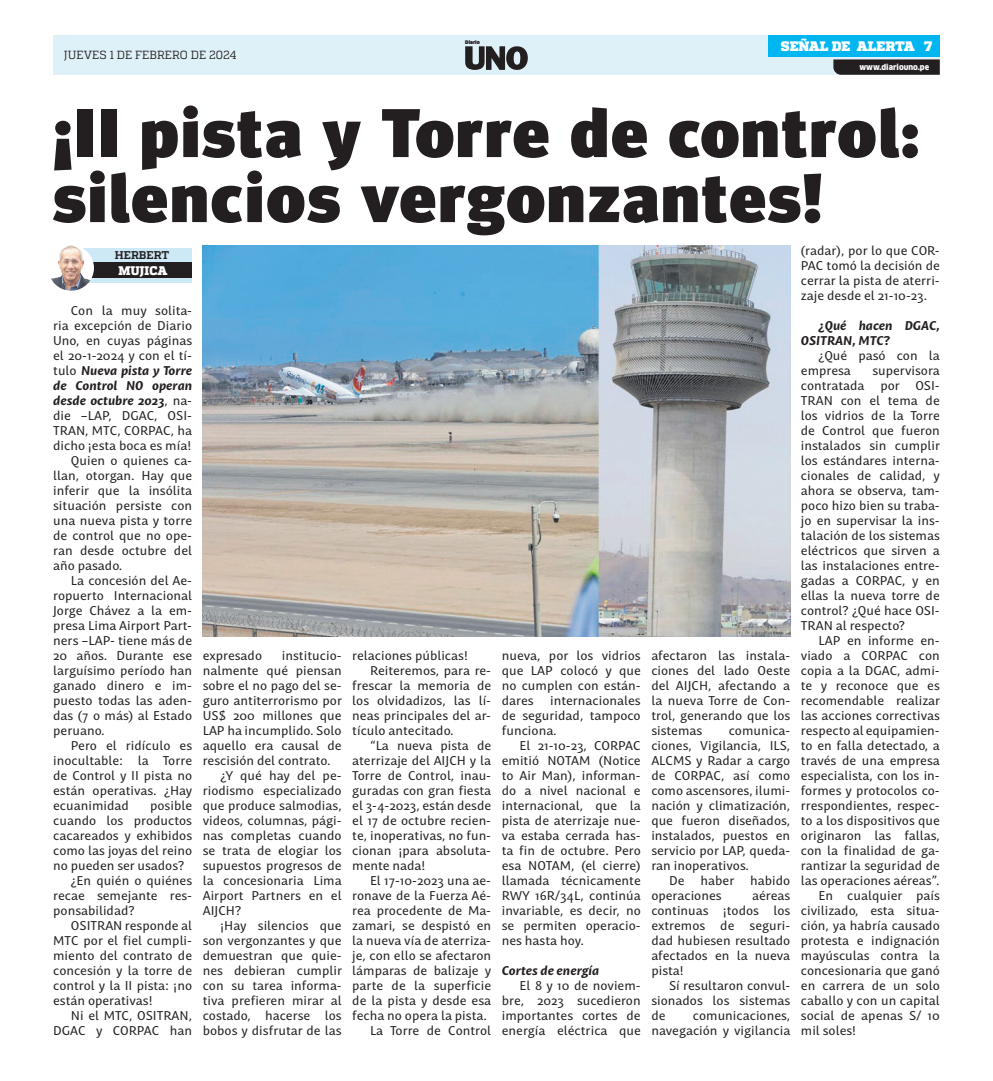
<style>
.page{position:relative;width:993px;height:1081px;background:#fff}
.page>*{position:absolute;margin:0;border:0;box-sizing:border-box;transform-origin:0 0}
.t1{font:900 68.75px/65px "Meta Head OT";letter-spacing:.03em;color:#231f20;scale:1.06 1}
.t2{font:900 13.75px "Quadon";color:#fff}
.t3{font:12.5px/15px "Mastro Sans";color:#231f20;text-align:justify}
.t4{font:italic 700 12.5px/15px "Mastro Sans";color:#231f20}
.CARGO_CREDITO{font:800 12.5px "Quadon";letter-spacing:.005em;color:#fff}
.t5{font:11.75px "Quadon";color:#231f20;scale:.95 1}
.NOMBRE_CREDITO{font:700 11.25px "Quadon";color:#231f20}
.t6{font:900 7.88px "Clan Pro";color:#fff;scale:.95 1}
.t7{font:900 4.88px "Clan Pro";letter-spacing:-.01em;color:#231f20}
.s1{font-weight:700;font-style:italic}
</style>
<div class="page">
<div style="left:53px;top:35px;width:886px;height:40px;background:#dff1f8"></div>
<div style="left:767px;top:35px;width:172px;height:22px;background:#00b6f0"></div>
<svg style="left:833px;top:59px;width:106px;height:16px;background:#2d2a2b"></svg>
<svg style="left:465px;top:46px;width:62px;height:24px"></svg>
<div style="left:75px;top:249px;width:117px;height:34px;background:#cce9f5"></div>
<div style="left:87px;top:262px;width:105px;height:16px;background:#231f20"></div>
<img style="left:48px;top:245px;width:46px;height:46px;border-radius:23px">
<img style="left:203px;top:245px;width:587px;height:391px">
<p class="t5" style="left:64px;top:48px;width:183px">JUEVES 1 DE FEBRERO DE 2024</p>
<p class="t7" style="left:465px;top:40px;width:16px">Diario</p>
<p class="t2" style="left:780px;top:38px;width:135px">SEÑAL DE ALERTA</p>
<p class="t2" style="left:923px;top:38px;width:10px">7</p>
<p class="t6" style="left:859px;top:62px;width:75px">www.diariouno.pe</p>
<p class="t1" style="left:53px;top:99px;width:817px">¡II pista y Torre de control: silencios vergonzantes!</p>
<p class="CARGO_CREDITO" style="left:118px;top:263px;width:51px">MUJICA</p>
<p class="t3" style="left:800px;top:242px;width:140px">(radar), por lo que COR-PAC tomó la decisión de cerrar la pista de aterri&shy;zaje desde el 21-10-23.</p>
<p class="t4" style="left:800px;top:317px;width:140px;text-indent:18px">¿Qué hacen DGAC,<br>OSITRAN, MTC?</p>
<p class="t3" style="left:800px;top:347px;width:140px;text-indent:18px">¿Qué pasó con la empresa</p>
<p class="NOMBRE_CREDITO" style="left:115px;top:249px;width:56px">HERBERT</p>
<p class="t3" style="left:53px;top:302px;width:140px;text-indent:18px">Con la muy solita&shy;ria excepción de Diario Uno, en cuyas páginas el 20-1-2024 y con el tí&shy;tulo <span class="s1">Nueva pista y Torre de Control NO operan desde octubre 2023</span>, na&shy;die –LAP, DGAC, OSI-TRAN, MTC, CORPAC, ha dicho ¡esta boca es mía!</p>
<p class="t3" style="left:53px;top:452px;width:140px;text-indent:18px">Quien o quienes ca&shy;llan, otorgan. Hay que inferir que la insólita situación persiste con una nueva pista y torre de control que no ope&shy;ran desde octubre del año pasado.</p>
<p class="t3" style="left:53px;top:572px;width:140px;text-indent:18px">La concesión del Ae&shy;ropuerto Internacional Jorge Chávez a la em&shy;presa Lima Airport Part&shy;ners –LAP- tiene más de 20 años. Durante ese larguísimo período han ganado dinero e im&shy;puesto todas las aden&shy;das (7 o más) al Estado peruano.</p>
<p class="t3" style="left:53px;top:737px;width:140px;text-indent:18px">Pero el ridículo es inocultable: la Torre de Control y II pista no están operativas. ¿Hay ecuanimidad</p>
<p class="t3" style="left:872px;top:362px;width:69px">supervisora</p>
<p class="t3" style="left:800px;top:377px;width:65px">contratada</p>
<p class="t3" style="left:800px;top:377px;width:141px;text-indent:79px">por OSI-TRAN con el tema de los vidrios de la Torre de Control que fueron instalados sin cumplir los estándares interna&shy;cionales de calidad, y ahora se observa, tam&shy;poco hizo bien su traba&shy;jo en supervisar la ins&shy;talación de los sistemas eléctricos que sirven a las instalaciones entre&shy;gadas a CORPAC, y en ellas la nueva torre de control? ¿Qué hace OSI-TRAN al respecto?</p>
<p class="t3" style="left:800px;top:632px;width:141px;text-indent:18px">LAP en informe en&shy;viado a CORPAC con copia a la DGAC, admi&shy;te y reconoce que es recomendable realizar las acciones correctivas respecto al equipamien&shy;to en falla detectado, a través de una empresa especialista, con los in&shy;formes y protocolos co&shy;rrespondientes, respec&shy;to a los dispositivos que originaron las fallas, con la finalidad de ga&shy;rantizar la seguridad de las operaciones aéreas”.</p>
<p class="t3" style="left:800px;top:887px;width:140px;text-indent:18px">En cualquier país civilizado, esta situa&shy;ción, ya habría causado protesta e indignación mayúsculas contra la concesionaria que ganó en carrera de un solo caballo y con un capital social de apenas S/ 10 mil soles!</p>
<p class="t3" style="left:651px;top:647px;width:140px">afectaron las instala&shy;ciones del lado Oeste del AIJCH, afectando a la nueva Torre de Con&shy;trol, generando que los sistemas</p>
<p class="t3" style="left:203px;top:647px;width:61px">expresado</p>
<p class="t3" style="left:352px;top:647px;width:117px">relaciones públicas!</p>
<p class="t3" style="left:352px;top:662px;width:140px;text-indent:18px">Reiteremos, para re&shy;frescar la memoria de los olvidadizos, las lí&shy;neas principales del ar&shy;tículo antecitado.</p>
<p class="t3" style="left:352px;top:737px;width:140px;text-indent:18px">“La nueva pista de aterrizaje del AIJCH y la Torre de Control, inau&shy;guradas con gran fiesta el 3-4-2023, están desde el 17 de octubre recien&shy;te, inoperativas, no fun&shy;cionan ¡para absoluta&shy;mente nada!</p>
<p class="t3" style="left:352px;top:872px;width:141px;text-indent:18px">El 17-10-2023 una ae&shy;ronave de la Fuerza Aé&shy;rea procedente de Ma&shy;zamari, se despistó en la nueva vía de aterriza&shy;je, con ello se afectaron lámparas de balizaje y parte de la superficie de la pista y desde esa fecha no opera la pista.</p>
<p class="t3" style="left:370px;top:1022px;width:123px">La Torre de Control</p>
<p class="t3" style="left:501px;top:647px;width:140px">nueva, por los vidrios que LAP colocó y que no cumplen con están&shy;dares</p>
<p class="t3" style="left:203px;top:647px;width:141px;text-indent:79px">institucio&shy;nalmente qué piensan sobre el no pago del se&shy;guro antiterrorismo por US$ 200 millones que LAP ha incumplido. Solo aquello era causal de rescisión del contrato.</p>
<p class="t3" style="left:203px;top:767px;width:140px;text-indent:18px">¿Y qué hay del pe&shy;riodismo especializado que produce salmodias, videos, columnas, pági&shy;nas completas cuando se trata de elogiar los supuestos progresos de la concesionaria Lima Airport Partners en el AIJCH?</p>
<p class="t3" style="left:203px;top:917px;width:141px;text-indent:18px">¡Hay silencios que son vergonzantes y que demuestran que quie&shy;nes debieran cumplir con su tarea informa&shy;tiva prefieren mirar al costado, hacerse los bobos y disfrutar de las</p>
<p class="t3" style="left:501px;top:692px;width:140px;text-indent:48px">internacionales de seguridad, tampoco funciona.</p>
<p class="t3" style="left:501px;top:737px;width:140px;text-indent:18px">El 21-10-23, CORPAC emitió NOTAM (Notice to Air Man), informan&shy;do a nivel nacional e internacional, que la pista de aterrizaje nue&shy;va estaba cerrada has&shy;ta fin de octubre. Pero esa NOTAM, (el cierre) llamada técnicamente RWY 16R/34L, continúa invariable, es decir, no se permiten operacio&shy;nes hasta hoy.</p>
<p class="t4" style="left:501px;top:962px;width:99px">Cortes de energía</p>
<p class="t3" style="left:501px;top:977px;width:140px;text-indent:18px">El 8 y 10 de noviem&shy;bre, 2023 sucedieron importantes cortes de energía eléctrica que</p>
<p class="t3" style="left:651px;top:722px;width:140px;text-indent:77px">comunica&shy;ciones, Vigilancia, ILS, ALCMS y Radar a cargo de CORPAC, así como como ascensores, ilumi&shy;nación y climatización, que fueron diseñados, instalados, puestos en servicio por LAP, queda&shy;ran inoperativos.</p>
<p class="t3" style="left:669px;top:872px;width:17px">De</p>
<p class="t3" style="left:700px;top:872px;width:35px">haber</p>
<p class="t3" style="left:750px;top:872px;width:42px">habido</p>
<p class="t3" style="left:651px;top:887px;width:72px">operaciones</p>
<p class="t3" style="left:53px;top:797px;width:140px;text-indent:97px">posible cuando los productos cacareados y exhibidos como las joyas del reino no pueden ser usados?</p>
<p class="t3" style="left:53px;top:872px;width:140px;text-indent:18px">¿En quién o quiénes recae semejante res&shy;ponsabilidad?</p>
<p class="t3" style="left:53px;top:917px;width:140px;text-indent:18px">OSITRAN responde al MTC por el fiel cumpli&shy;miento del contrato de concesión y la torre de control y la II pista: ¡no están operativas!</p>
<p class="t3" style="left:53px;top:1007px;width:140px;text-align:right">Ni el MTC, OSITRAN,<br>DGAC y CORPAC han</p>
<p class="t3" style="left:651px;top:887px;width:140px;text-indent:101px">aéreas continuas ¡todos los extremos de seguri&shy;dad hubiesen resultado afectados en la nueva pista!</p>
<p class="t3" style="left:651px;top:977px;width:140px;text-indent:18px">Sí resultaron convul&shy;sionados los sistemas de</p>
<p class="t3" style="left:651px;top:1007px;width:140px;text-align:right">comunicaciones, navegación y vigilancia</p>
</div>
